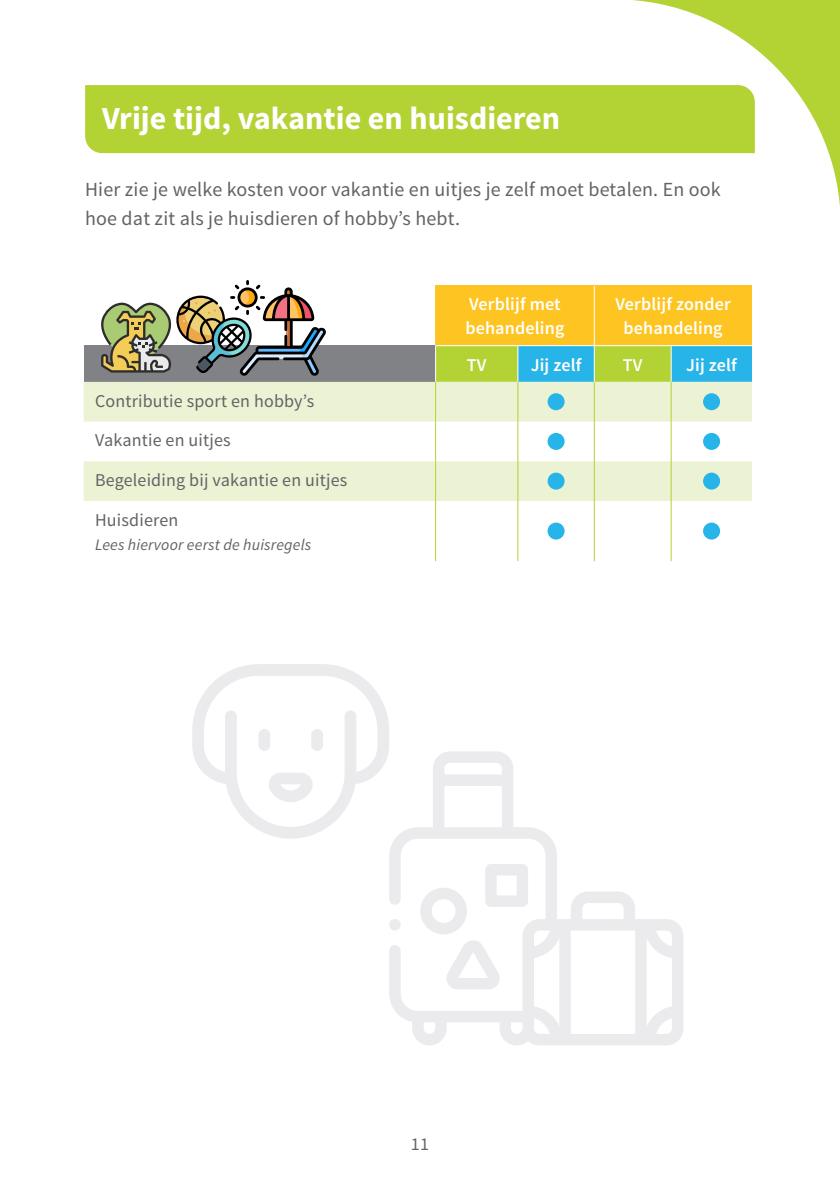
<style>
.page{position:relative;width:840px;height:1191px;background:#fff}
.page>*{position:absolute;margin:0;border:0;box-sizing:border-box;transform-origin:0 0}
.t1{font:700 32px "Source Sans Pro";color:#fff}
.t2{font:20px/28px "Source Sans Pro";letter-spacing:.01em;color:#636366}
.t3{font:18px "Source Sans Pro";letter-spacing:.01em;color:#636366}
.t4{font:600 18px/24px "Source Sans Pro";letter-spacing:.01em;color:#fff}
.t5{font:italic 16px "Source Sans Pro";letter-spacing:.01em;color:#636366}
</style>
<div class="page">
<svg style="left:434px;top:0;width:405px;height:368px"></svg>
<div style="left:85px;top:85px;width:669px;height:68px;background:#b3d234"></div>
<div style="left:84px;top:346px;width:351px;height:36px;background:#808285"></div>
<svg style="left:436px;top:286px;width:315px;height:96px;background:#c8c44b"></svg>
<svg style="left:84px;top:382px;width:667px;height:119px;fill:#ecf3d4"></svg>
<hr style="left:593px;top:286px;width:1px;height:59px;background:#fff">
<hr style="left:435px;top:346px;width:1px;height:36px;background:#fff">
<hr style="left:517px;top:346px;width:1px;height:36px;background:#fff">
<hr style="left:593px;top:346px;width:1px;height:36px;background:#fff">
<hr style="left:670px;top:346px;width:1px;height:36px;background:#fff">
<hr style="left:435px;top:382px;width:1px;height:39px;background:#b3d234">
<hr style="left:517px;top:382px;width:1px;height:39px;background:#b3d234">
<hr style="left:593px;top:382px;width:1px;height:39px;background:#b3d234">
<hr style="left:670px;top:382px;width:1px;height:39px;background:#b3d234">
<hr style="left:435px;top:421px;width:1px;height:40px;background:#b3d234">
<hr style="left:517px;top:421px;width:1px;height:40px;background:#b3d234">
<hr style="left:593px;top:421px;width:1px;height:40px;background:#b3d234">
<hr style="left:670px;top:421px;width:1px;height:40px;background:#b3d234">
<hr style="left:435px;top:461px;width:1px;height:40px;background:#b3d234">
<hr style="left:517px;top:461px;width:1px;height:40px;background:#b3d234">
<hr style="left:593px;top:461px;width:1px;height:40px;background:#b3d234">
<hr style="left:670px;top:461px;width:1px;height:40px;background:#b3d234">
<hr style="left:435px;top:501px;width:1px;height:60px;background:#b3d234">
<hr style="left:517px;top:501px;width:1px;height:60px;background:#b3d234">
<hr style="left:593px;top:501px;width:1px;height:60px;background:#b3d234">
<hr style="left:670px;top:501px;width:1px;height:60px;background:#b3d234">
<hr style="left:435px;top:285px;width:82px;height:1px;background:#fec422">
<hr style="left:435px;top:286px;width:1px;height:59px;background:#fec422">
<hr style="left:517px;top:285px;width:77px;height:1px;background:#fec422">
<hr style="left:594px;top:285px;width:76px;height:1px;background:#fec422">
<hr style="left:670px;top:285px;width:81px;height:1px;background:#fec422">
<hr style="left:435px;top:345px;width:82px;height:1px;background:#fff">
<hr style="left:517px;top:345px;width:77px;height:1px;background:#fff">
<hr style="left:594px;top:345px;width:76px;height:1px;background:#fff">
<hr style="left:670px;top:345px;width:81px;height:1px;background:#fff">
<div style="left:547px;top:393px;width:17px;height:17px;background:#27b4e8;border-radius:50%"></div>
<div style="left:702px;top:393px;width:17px;height:17px;background:#27b4e8;border-radius:50%"></div>
<div style="left:547px;top:433px;width:17px;height:17px;background:#27b4e8;border-radius:50%"></div>
<div style="left:702px;top:433px;width:17px;height:17px;background:#27b4e8;border-radius:50%"></div>
<div style="left:547px;top:472px;width:17px;height:17px;background:#27b4e8;border-radius:50%"></div>
<div style="left:702px;top:472px;width:17px;height:17px;background:#27b4e8;border-radius:50%"></div>
<div style="left:547px;top:522px;width:17px;height:17px;background:#27b4e8;border-radius:50%"></div>
<div style="left:702px;top:522px;width:17px;height:17px;background:#27b4e8;border-radius:50%"></div>
<svg style="left:101px;top:280px;width:225px;height:96px"></svg>
<svg style="left:192px;top:664px;width:197px;height:174px"></svg>
<div style="left:258px;top:729px;width:12px;height:22px;background:#ebebed;border-radius:6px"></div>
<div style="left:311px;top:729px;width:12px;height:22px;background:#ebebed;border-radius:6px"></div>
<svg style="left:389px;top:751px;width:294px;height:294px"></svg>
<svg style="left:420px;top:887px;width:46px;height:47px"></svg>
<svg style="left:445px;top:940px;width:55px;height:49px"></svg>
<svg style="left:485px;top:864px;width:43px;height:43px"></svg>
<svg style="left:389px;top:919px;width:11px;height:11px"></svg>
<h1 class="t1" style="left:102px;top:98px;width:459px">Vrije tijd, vakantie en huisdieren</h1>
<p class="t2" style="left:85px;top:176px;width:636px">Hier zie je welke kosten voor vakantie en uitjes je zelf moet betalen. En ook hoe dat zit als je huisdieren of hobby’s hebt.</p>
<p class="t3" style="left:95px;top:389px;width:220px">Contributie sport en hobby’s</p>
<p class="t3" style="left:95px;top:429px;width:137px">Vakantie en uitjes</p>
<p class="t3" style="left:95px;top:469px;width:254px">Begeleiding bij vakantie en uitjes</p>
<p class="t3" style="left:95px;top:508px;width:85px">Huisdieren</p>
<p class="t5" style="left:95px;top:534px;width:218px">Lees hiervoor eerst de huisregels</p>
<p class="t4" style="left:465px;top:293px;width:100px">Verblijf met behandeling</p>
<p class="t4" style="left:615px;top:293px;width:117px;text-align:center">Verblijf zonder behandeling</p>
<p class="t4" style="left:466px;top:353px;width:21px">TV</p>
<p class="t4" style="left:530px;top:353px;width:52px">Jij zelf</p>
<p class="t4" style="left:622px;top:353px;width:21px">TV</p>
<p class="t4" style="left:685px;top:353px;width:52px">Jij zelf</p>
<p class="t3" style="left:410px;top:1132px;width:20px">11</p>
</div>
